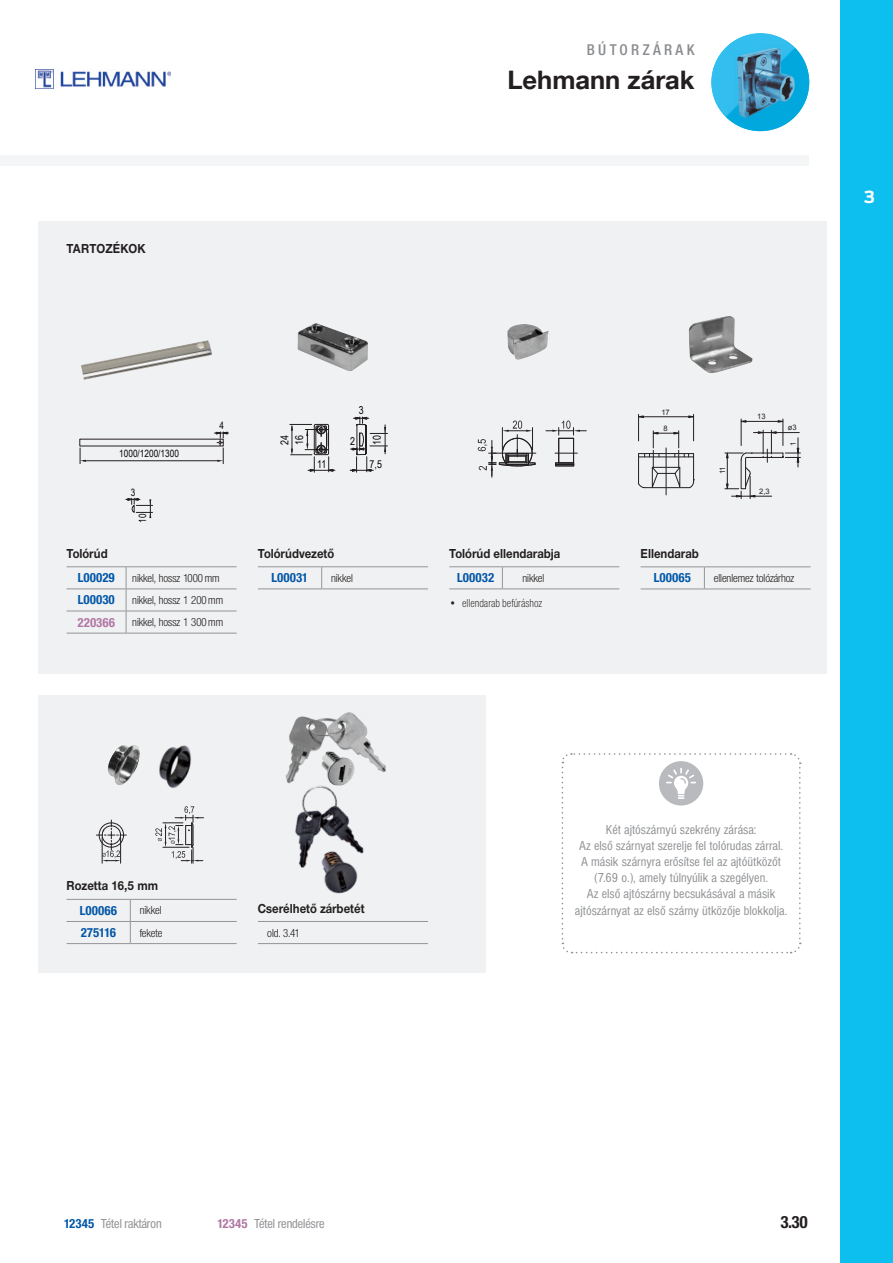
<style>
.page{position:relative;width:893px;height:1263px;background:#fff}
.page>*{position:absolute;margin:0;border:0;box-sizing:border-box;transform-origin:0 0}
.t1{font:700 25.5px "Helvetica Neue LT Com";color:#231f20}
.t2{font:18px "Nimbus Sans Novus DOT Bol Con";color:#231f20}
.t3{font:700 16.5px "Antenna CE";color:#fff}
.t4{font:500 condensed 15px "Helvetica Neue LT Com";letter-spacing:.225em;color:#8a8c8f}
.t5{font:condensed 13.5px/16.2px "Nimbus Sans DOT";color:#919396;text-align:center}
.t6{font:700 13.5px "Nimbus Sans Novus TOT";color:#231f20;scale:.9 1}
.t7{font:13.5px/22px "Nimbus Sans Novus DOT Bol Con";color:#0156a8}
.t8{font:13.5px "Nimbus Sans Novus DOT Med Con";color:#919396}
.t9{font:13.5px "Nimbus Sans Novus DOT Bol Con";letter-spacing:-.005em;color:#b077a4}
.t10{font:12px/22px "Nimbus Sans Novus DOT Reg Con";color:#231f20}
.t11{font:12px "Nimbus Sans DOT Ligh Cond";color:#231f20;scale:.9 1}
.t12{font:10.8px/14.5px "Arial Narrow";color:#040503}
.t13{font:10.05px "Arial Narrow";color:#040503}
.t14{font:7.5px "Arial";color:#231f20}
</style>
<div class="page">
<div style="left:38px;top:221px;width:789px;height:453px;background:#f0f1f2"></div>
<div style="left:38px;top:695px;width:448px;height:278px;background:#f0f1f2"></div>
<div style="left:840px;top:0;width:53px;height:1263px;background:#0dbfef"></div>
<div style="left:0;top:155px;width:809px;height:11px;background:#f4f5f6"></div>
<img style="left:36px;top:69px;width:135px;height:19px">
<img style="left:711px;top:33px;width:98px;height:98px;border-radius:49px">
<img style="left:507px;top:324px;width:42px;height:36px">
<svg style="left:546px;top:421px;width:40px;height:46px"></svg>
<svg style="left:478px;top:421px;width:58px;height:56px"></svg>
<svg style="left:350px;top:417px;width:37px;height:55px"></svg>
<svg style="left:290px;top:424px;width:45px;height:48px"></svg>
<img style="left:108px;top:745px;width:32px;height:40px">
<hr style="left:67px;top:611px;width:59px;height:1px;background:#939598">
<hr style="left:67px;top:633px;width:59px;height:1px;background:#939598">
<hr style="left:67px;top:566px;width:59px;height:1px;background:#939598">
<svg style="left:126px;top:567px;width:1px;height:66px"></svg>
<hr style="left:126px;top:589px;width:111px;height:1px;background:#939598">
<hr style="left:126px;top:611px;width:111px;height:1px;background:#939598">
<hr style="left:126px;top:566px;width:111px;height:1px;background:#939598">
<hr style="left:126px;top:633px;width:111px;height:1px;background:#939598">
<hr style="left:67px;top:589px;width:59px;height:1px;background:#939598">
<hr style="left:258px;top:589px;width:64px;height:1px;background:#939598">
<hr style="left:258px;top:566px;width:64px;height:1px;background:#939598">
<hr style="left:322px;top:566px;width:106px;height:1px;background:#939598">
<svg style="left:321px;top:567px;width:1px;height:22px"></svg>
<hr style="left:322px;top:589px;width:106px;height:1px;background:#939598">
<hr style="left:449px;top:589px;width:53px;height:1px;background:#939598">
<hr style="left:449px;top:566px;width:53px;height:1px;background:#939598">
<hr style="left:502px;top:566px;width:117px;height:1px;background:#939598">
<svg style="left:502px;top:567px;width:1px;height:22px"></svg>
<hr style="left:502px;top:589px;width:117px;height:1px;background:#939598">
<img style="left:298px;top:323px;width:70px;height:48px">
<svg style="left:96px;top:819px;width:30px;height:44px"></svg>
<svg style="left:155px;top:806px;width:49px;height:57px"></svg>
<hr style="left:83px;top:460px;width:136px;height:1px;background:#231f20">
<svg style="left:80px;top:448px;width:6px;height:16px"></svg>
<svg style="left:214px;top:432px;width:15px;height:32px"></svg>
<svg style="left:126px;top:498px;width:27px;height:20px"></svg>
<img style="left:81px;top:340px;width:131px;height:40px">
<img style="left:689px;top:316px;width:64px;height:57px">
<img style="left:285px;top:713px;width:101px;height:67px">
<svg style="left:561px;top:753px;width:240px;height:201px"></svg>
<hr style="left:666px;top:448px;width:1px;height:47px;background:#231f20">
<svg style="left:638px;top:414px;width:57px;height:75px"></svg>
<svg style="left:725px;top:419px;width:75px;height:80px"></svg>
<hr style="left:258px;top:921px;width:170px;height:1px;background:#939598">
<hr style="left:258px;top:943px;width:170px;height:1px;background:#939598">
<hr style="left:641px;top:589px;width:63px;height:1px;background:#939598">
<hr style="left:641px;top:566px;width:63px;height:1px;background:#939598">
<hr style="left:704px;top:566px;width:107px;height:1px;background:#939598">
<svg style="left:704px;top:567px;width:1px;height:22px"></svg>
<hr style="left:704px;top:589px;width:107px;height:1px;background:#939598">
<img style="left:286px;top:780px;width:78px;height:114px">
<img style="left:159px;top:745px;width:33px;height:43px">
<hr style="left:67px;top:943px;width:63px;height:1px;background:#939598">
<hr style="left:67px;top:899px;width:63px;height:1px;background:#939598">
<hr style="left:130px;top:899px;width:107px;height:1px;background:#939598">
<svg style="left:130px;top:900px;width:1px;height:43px"></svg>
<hr style="left:67px;top:921px;width:63px;height:1px;background:#939598">
<hr style="left:130px;top:921px;width:107px;height:1px;background:#939598">
<hr style="left:130px;top:943px;width:107px;height:1px;background:#939598">
<p class="t6" style="left:67px;top:240px;width:89px">TARTOZÉKOK</p>
<p class="t4" style="left:587px;top:41px;width:109px">BÚTORZÁRAK</p>
<h1 class="t1" style="left:507px;top:64px;width:189px">Lehmann zárak</h1>
<p class="t12" style="left:359px;top:403px;width:7px">3</p>
<p class="t14" style="left:661px;top:407px;width:10px">17</p>
<p class="t14" style="left:757px;top:412px;width:10px">13</p>
<p class="t13" style="left:220px;top:418px;width:6px">4</p>
<p class="t14" style="left:664px;top:424px;width:6px">8</p>
<p class="t14" style="left:788px;top:423px;width:10px">ø3</p>
<p class="t12" style="left:277px;top:445px;width:11px;rotate:-90deg">24<br>16</p>
<p class="t12" style="left:350px;top:434px;width:7px">2</p>
<p class="t12" style="left:369px;top:445px;width:11px;rotate:-90deg">10</p>
<p class="t14" style="left:788px;top:446px;width:6px;rotate:-90deg">1</p>
<p class="t13" style="left:119px;top:446px;width:61px">1000/1200/1300</p>
<p class="t12" style="left:317px;top:456px;width:11px">11</p>
<p class="t12" style="left:370px;top:456px;width:14px">7,5</p>
<p class="t14" style="left:718px;top:474px;width:9px;rotate:-90deg">11</p>
<p class="t13" style="left:131px;top:485px;width:6px">3</p>
<p class="t14" style="left:759px;top:486px;width:12px">2,3</p>
<p class="t13" style="left:135px;top:523px;width:11px;rotate:-90deg">10</p>
<p class="t6" style="left:67px;top:545px;width:47px">Tolórúd</p>
<p class="t7" style="left:78px;top:567px;width:39px">L00029<br>L00030</p>
<p class="t9" style="left:78px;top:614px;width:39px">220366</p>
<p class="t10" style="left:132px;top:567px;width:92px">nikkel, hossz 1000mm nikkel, hossz 1 200mm nikkel, hossz 1 300mm</p>
<p class="t6" style="left:258px;top:545px;width:86px">Tolórúdvezető</p>
<p class="t10" style="left:331px;top:567px;width:23px">nikkel</p>
<p class="t6" style="left:449px;top:545px;width:125px">Tolórúd ellendarabja</p>
<p class="t10" style="left:522px;top:567px;width:23px">nikkel</p>
<p class="t7" style="left:271px;top:567px;width:38px">L00031</p>
<p class="t7" style="left:457px;top:567px;width:39px">L00032</p>
<p class="t11" style="left:449px;top:596px;width:105px">• ellendarab befúráshoz</p>
<p class="t6" style="left:641px;top:546px;width:66px">Ellendarab</p>
<p class="t7" style="left:654px;top:567px;width:39px">L00065</p>
<p class="t10" style="left:714px;top:567px;width:82px">ellenlemez tolózárhoz</p>
<p class="t3" style="left:864px;top:185px;width:12px">3</p>
<p class="t6" style="left:67px;top:878px;width:103px">Rozetta 16,5 mm</p>
<p class="t10" style="left:140px;top:900px;width:24px">nikkel fekete</p>
<p class="t7" style="left:80px;top:899px;width:39px">L00066<br>275116</p>
<p class="t6" style="left:258px;top:900px;width:120px">Cserélhető zárbetét</p>
<p class="t10" style="left:267px;top:922px;width:34px">old. 3.41</p>
<p class="t5" style="left:575px;top:821px;width:214px">Két ajtószárnyú szekrény zárása:<br>Az első szárnyat szerelje fel tolórudas zárral.<br>A másik szárnyra erősítse fel az ajtóütközőt (7.69 o.), amely túlnyúlik a szegélyen.<br>Az első ajtószárny becsukásával a másik ajtószárnyat az első szárny ütközője blokkolja.</p>
<p class="t7" style="left:64px;top:1212px;width:32px">12345</p>
<p class="t9" style="left:217px;top:1215px;width:32px">12345</p>
<h2 class="t2" style="left:780px;top:1212px;width:29px">3.30</h2>
<p class="t8" style="left:101px;top:1215px;width:62px">Tétel raktáron</p>
<p class="t8" style="left:254px;top:1215px;width:72px">Tétel rendelésre</p>
</div>
